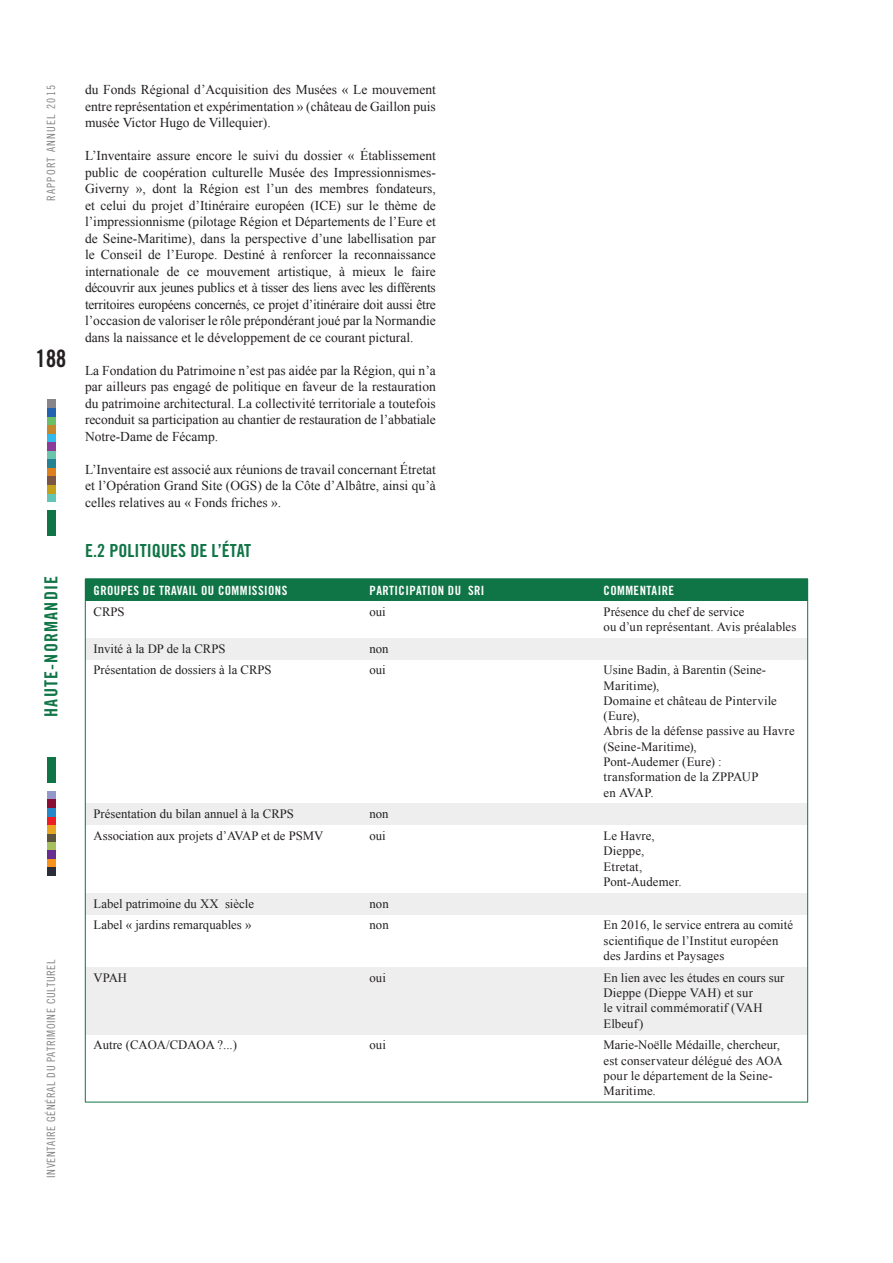
<style>
.page{position:relative;width:893px;height:1263px;background:#fff}
.page>*{position:absolute;margin:0;border:0;box-sizing:border-box;transform-origin:0 0}
.t1{font:24px "Trade Gothic Bold Cond Twenty";color:#231f20}
.t2{font:18px "Trade Gothic Bold Cond Twenty";letter-spacing:.005em;color:#107546}
.t3{font:18px "Trade Gothic Bold Cond Twenty";letter-spacing:.065em;color:#107546}
.t4{font:13.5px/16.5px "Times New Roman";color:#231f20;text-align:justify}
.t5{font:12.75px/15.3px "Times New Roman";color:#231f20}
.t6{font:12.75px "Trade Gothic Bold Cond Twenty";letter-spacing:.035em;color:#fff}
.t7{font:11.4px "Trade Gothic Cond Eighteen";letter-spacing:.055em;color:#808285}
</style>
<div class="page">
<div style="left:47px;top:400px;width:8px;height:8px;background:#878588"></div>
<div style="left:47px;top:408px;width:8px;height:9px;background:#2362af"></div>
<div style="left:47px;top:417px;width:8px;height:8px;background:#6bc067"></div>
<div style="left:47px;top:425px;width:8px;height:9px;background:#c4892f"></div>
<div style="left:47px;top:434px;width:8px;height:8px;background:#32baec"></div>
<div style="left:47px;top:468px;width:8px;height:8px;background:#dd7f1a"></div>
<div style="left:47px;top:451px;width:8px;height:8px;background:#6ac6ab"></div>
<div style="left:47px;top:442px;width:8px;height:9px;background:#8a3c96"></div>
<div style="left:47px;top:459px;width:8px;height:9px;background:#238392"></div>
<div style="left:47px;top:493px;width:8px;height:9px;background:#62c5b6"></div>
<div style="left:47px;top:476px;width:8px;height:9px;background:#7a5544"></div>
<div style="left:47px;top:791px;width:8px;height:8px;background:#9398cb"></div>
<div style="left:47px;top:757px;width:8px;height:25px;background:#107546"></div>
<div style="left:47px;top:510px;width:8px;height:26px;background:#107546"></div>
<div style="left:47px;top:833px;width:8px;height:9px;background:#5c533f"></div>
<div style="left:47px;top:799px;width:8px;height:9px;background:#8a0e34"></div>
<div style="left:47px;top:859px;width:8px;height:8px;background:#f7931d"></div>
<div style="left:47px;top:842px;width:8px;height:8px;background:#a6c05f"></div>
<div style="left:47px;top:816px;width:8px;height:9px;background:#ee1d23"></div>
<div style="left:47px;top:485px;width:8px;height:8px;background:#c4a11d"></div>
<div style="left:47px;top:808px;width:8px;height:8px;background:#2589c9"></div>
<div style="left:47px;top:850px;width:8px;height:9px;background:#672d91"></div>
<div style="left:47px;top:825px;width:8px;height:8px;background:#e6a621"></div>
<div style="left:47px;top:867px;width:8px;height:9px;background:#2b2d3b"></div>
<div style="left:85px;top:579px;width:723px;height:22px;background:#107546"></div>
<div style="left:85px;top:638px;width:723px;height:21px;background:#eeeeef"></div>
<div style="left:85px;top:803px;width:723px;height:22px;background:#eeeeef"></div>
<div style="left:85px;top:893px;width:723px;height:21px;background:#eeeeef"></div>
<div style="left:85px;top:967px;width:723px;height:67px;background:#eeeeef"></div>
<hr style="left:85px;top:1102px;width:723px;height:1px;background:#107546">
<hr style="left:85px;top:579px;width:1px;height:523px;background:#107546">
<hr style="left:807px;top:579px;width:1px;height:523px;background:#107546">
<p class="t7" style="left:44px;top:201px;width:118px;rotate:-90deg">RAPPORT ANNUEL 2015</p>
<p class="t4" style="left:85px;top:81px;width:352px">du Fonds Régional d’Acquisition des Musées « Le mouvement entre représentation et expérimentation » (château de Gaillon puis musée Victor Hugo de Villequier).</p>
<p class="t4" style="left:85px;top:147px;width:352px">L’Inventaire assure encore le suivi du dossier « Établissement public de coopération culturelle Musée des Impressionnismes-Giverny », dont la Région est l’un des membres fondateurs, et celui du projet d’Itinéraire européen (ICE) sur le thème de l’impressionnisme (pilotage Région et Départements de l’Eure et de Seine-Maritime), dans la perspective d’une labellisation par le Conseil de l’Europe. Destiné à renforcer la reconnaissance internationale de ce mouvement artistique, à mieux le faire découvrir aux jeunes publics et à tisser des liens avec les différents territoires européens concernés, ce projet d’itinéraire doit aussi être l’occasion de valoriser le rôle prépondérant joué par la Normandie dans la naissance et le développement de ce courant pictural.</p>
<p class="t4" style="left:85px;top:362px;width:352px">La Fondation du Patrimoine n’est pas aidée par la Région, qui n’a par ailleurs pas engagé de politique en faveur de la restauration du patrimoine architectural. La collectivité territoriale a toutefois reconduit sa participation au chantier de restauration de l’abbatiale Notre-Dame de Fécamp.</p>
<p class="t4" style="left:85px;top:461px;width:352px">L’Inventaire est associé aux réunions de travail concernant Étretat et l’Opération Grand Site (OGS) de la Côte d’Albâtre, ainsi qu’à celles relatives au « Fonds friches ».</p>
<h2 class="t2" style="left:85px;top:540px;width:168px">E.2 POLITIQUES DE L’ÉTAT</h2>
<p class="t6" style="left:94px;top:583px;width:195px">GROUPES DE TRAVAIL OU COMMISSIONS</p>
<p class="t6" style="left:370px;top:583px;width:103px">PARTICIPATION DU SRIC</p>
<p class="t6" style="left:610px;top:583px;width:65px">OMMENTAIRE</p>
<p class="t5" style="left:94px;top:603px;width:33px">CRPS</p>
<p class="t5" style="left:370px;top:603px;width:18px">oui</p>
<p class="t5" style="left:604px;top:603px;width:194px">Présence du chef de service<br>ou d’un représentant. Avis préalables</p>
<p class="t5" style="left:94px;top:640px;width:133px">Invité à la DP de la CRPS</p>
<p class="t5" style="left:370px;top:640px;width:21px">non</p>
<p class="t5" style="left:94px;top:662px;width:180px">Présentation de dossiers à la CRPS</p>
<p class="t5" style="left:370px;top:662px;width:18px">oui</p>
<p class="t5" style="left:604px;top:662px;width:193px">Usine Badin, à Barentin (Seine-<br>Maritime),<br>Domaine et château de Pintervile (Eure),<br>Abris de la défense passive au Havre (Seine-Maritime),<br>Pont-Audemer (Eure) : transformation de la ZPPAUP<br>en AVAP.</p>
<p class="t5" style="left:94px;top:806px;width:202px">Présentation du bilan annuel à la CRPS</p>
<p class="t5" style="left:370px;top:806px;width:21px">non</p>
<p class="t5" style="left:94px;top:828px;width:231px">Association aux projets d’AVAP et de PSMV</p>
<p class="t5" style="left:370px;top:828px;width:18px">oui</p>
<p class="t5" style="left:604px;top:828px;width:80px">Le Havre,<br>Dieppe,<br>Etretat,<br>Pont-Audemer.</p>
<p class="t5" style="left:94px;top:895px;width:162px">Label patrimoine du XX<sup>e</sup> siècle</p>
<p class="t5" style="left:370px;top:895px;width:21px">non</p>
<p class="t5" style="left:94px;top:917px;width:159px">Label « jardins remarquables »</p>
<p class="t5" style="left:370px;top:917px;width:21px">non</p>
<p class="t5" style="left:604px;top:917px;width:191px">En 2016, le service entrera au comité scientifique de l’Institut européen des Jardins et Paysages</p>
<p class="t5" style="left:94px;top:969px;width:35px">VPAH</p>
<p class="t5" style="left:370px;top:969px;width:18px">oui</p>
<p class="t5" style="left:604px;top:969px;width:182px">En lien avec les études en cours sur<br>Dieppe (Dieppe VAH) et sur<br>le vitrail commémoratif (VAH<br>Elbeuf)</p>
<p class="t5" style="left:94px;top:1037px;width:145px">Autre (CAOA/CDAOA ?...)</p>
<p class="t5" style="left:370px;top:1037px;width:18px">oui</p>
<p class="t5" style="left:604px;top:1037px;width:180px">Marie-Noëlle Médaille, chercheur, est conservateur délégué des AOA pour le département de la Seine-<br>Maritime.</p>
<h1 class="t1" style="left:36px;top:344px;width:32px">188</h1>
<h2 class="t3" style="left:40px;top:717px;width:142px;rotate:-90deg">HAUTE-NORMANDIE</h2>
<p class="t7" style="left:44px;top:1178px;width:220px;rotate:-90deg">Inventaire général du patrimoine culturel</p>
</div>
